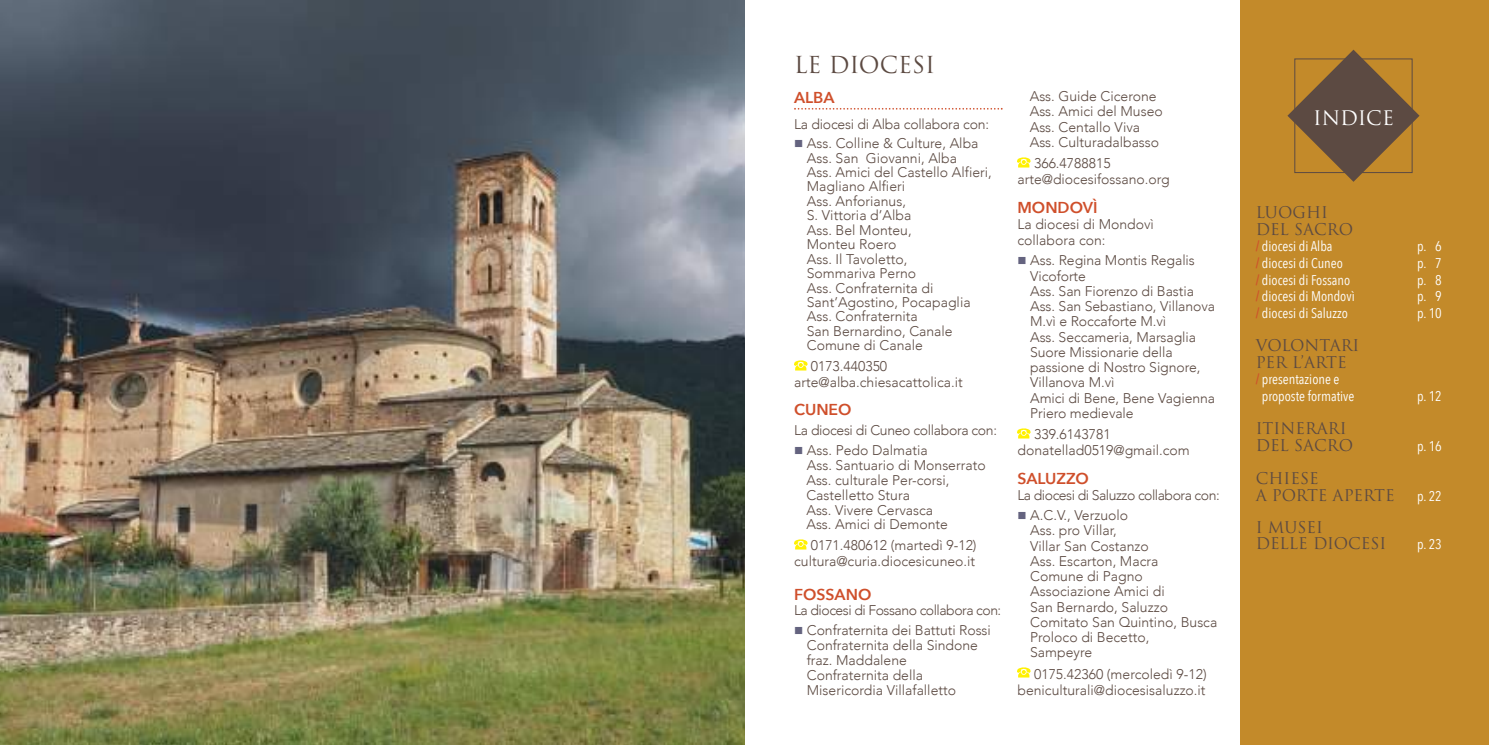
<style>
.page{position:relative;width:1489px;height:745px;background:#fff}
.page>*{position:absolute;margin:0;border:0;box-sizing:border-box;transform-origin:0 0}
.t1{font:22.75px "Trajan";color:#5c4a42}
.t2{font:19.6px "Trajan";color:#fff}
.t3{font:15.75px/16.6px "Trajan";color:#5c4a42}
.t4{font:600 15.75px "Avenir Next";color:#cf4f2b}
.t5{font:300 14px/15.2px "Avenir";color:#5c4a42}
.t6{font:14px/16.6px "Avenir Next Condensed";color:#fff}
.t7{font:300 14px "Avenir";letter-spacing:-.035em;color:#5c4a42}
.t8{font:300 14px "Avenir";letter-spacing:-.025em;color:#5c4a42}
.s1{color:#64637f}
.s2{font-weight:600;color:#cf4f2b}
.s3{color:#c38a2a}
</style>
<div class="page">
<svg style="left:794px;top:108px;width:208px;height:2px"></svg>
<svg style="left:795px;top:370px;width:12px;height:1px"></svg>
<svg style="left:794px;top:360px;width:13px;height:10px"></svg>
<svg style="left:795px;top:549px;width:12px;height:1px"></svg>
<svg style="left:794px;top:539px;width:13px;height:10px"></svg>
<svg style="left:1018px;top:167px;width:12px;height:1px"></svg>
<svg style="left:1017px;top:157px;width:13px;height:10px"></svg>
<svg style="left:1017px;top:428px;width:13px;height:10px"></svg>
<svg style="left:1018px;top:677px;width:12px;height:1px"></svg>
<svg style="left:1017px;top:667px;width:13px;height:10px"></svg>
<div style="left:1240px;top:0;width:248px;height:744px;background:#c38a2a"></div>
<svg style="left:1287px;top:50px;width:132px;height:132px"></svg>
<img style="left:0;top:0;width:744px;height:744px">
<h1 class="t1" style="left:794px;top:52px;width:142px">LE DIOCESI</h1>
<p class="t4" style="left:794px;top:87px;width:42px">ALBA</p>
<p class="t5" style="left:794px;top:117px;width:196px">La diocesi di Alba collabora con:</p>
<p class="t5" style="left:806px;top:136px;width:186px;line-height:14.3px;text-indent:-13px"><span class="s1">■</span> Ass. Colline &amp; Culture, Alba<br>Ass. San Giovanni, Alba<br>Ass. Amici del Castello Alfieri,<br>Magliano Alfieri<br>Ass. Anforianus,<br>S. Vittoria d’Alba<br>Ass. Bel Monteu,<br>Monteu Roero<br>Ass. Il Tavoletto,<br>Sommariva Perno<br>Ass. Confraternita di<br>Sant’Agostino, Pocapaglia<br>Ass. Confraternita<br>San Bernardino, Canale<br>Comune di Canale</p>
<p class="t5" style="left:794px;top:358px;width:170px;line-height:15.8px;text-indent:17px">0173.440350 arte@alba.chiesacattolica.it</p>
<p class="t4" style="left:794px;top:399px;width:59px">CUNEO</p>
<p class="t8" style="left:794px;top:420px;width:204px">La diocesi di Cuneo collabora con:</p>
<p class="t5" style="left:806px;top:442px;width:181px;text-indent:-12px"><span class="s1">■</span> Ass. Pedo Dalmatia<br>Ass. Santuario di Monserrato<br>Ass. culturale Per-corsi,<br>Castelletto Stura<br>Ass. Vivere Cervasca<br>Ass. Amici di Demonte</p>
<p class="t5" style="left:794px;top:537px;width:184px;line-height:15.8px;text-align:right">0171.480612 (martedì 9-12) cultura@curia.diocesicuneo.it</p>
<p class="t4" style="left:794px;top:583px;width:79px">FOSSANO</p>
<p class="t7" style="left:794px;top:601px;width:209px">La diocesi di Fossano collabora con:</p>
<p class="t5" style="left:806px;top:623px;width:185px;text-indent:-13px"><span class="s1">■</span> Confraternita dei Battuti Rossi<br>Confraternita della Sindone fraz. Maddalene<br>Confraternita della<br>Misericordia Villafalletto</p>
<p class="t5" style="left:1029px;top:89px;width:135px">Ass. Guide Cicerone<br>Ass. Amici del Museo<br>Ass. Centallo Viva<br>Ass. Culturadalbasso</p>
<p class="t5" style="left:1017px;top:155px;width:154px;line-height:16.1px;text-indent:17px">366.4788815 arte@diocesifossano.org</p>
<p class="t4" style="left:1017px;top:197px;width:82px">MONDOVÌ</p>
<p class="t5" style="left:1017px;top:216px;width:138px;line-height:16.1px">La diocesi di Mondovì collabora con:</p>
<p class="t5" style="left:1030px;top:253px;width:186px;text-indent:-13px"><span class="s1">■</span> Ass. Regina Montis Regalis<br>Vicoforte<br>Ass. San Fiorenzo di Bastia<br>Ass. San Sebastiano, Villanova<br>M.vì e Roccaforte M.vì<br>Ass. Seccameria, Marsaglia<br>Suore Missionarie della passione di Nostro Signore,<br>Villanova M.vì<br>Amici di Bene, Bene Vagienna<br>Priero medievale</p>
<p class="t5" style="left:1017px;top:426px;width:174px;line-height:16.1px;text-indent:17px">339.6143781 donatellad0519@gmail.com</p>
<p class="t4" style="left:1017px;top:468px;width:73px">SALUZZO</p>
<p class="t7" style="left:1017px;top:485px;width:204px">La diocesi di Saluzzo collabora con:</p>
<p class="t5" style="left:1030px;top:508px;width:189px;text-indent:-13px"><span class="s1">■</span> A.C.V., Verzuolo<br>Ass. pro Villar,<br>Villar San Costanzo<br>Ass. Escarton, Macra<br>Comune di Pagno<br>Associazione Amici di<br>San Bernardo, Saluzzo<br>Comitato San Quintino, Busca<br>Proloco di Becetto,<br>Sampeyre</p>
<p class="t5" style="left:1017px;top:665px;width:191px;line-height:16.1px;text-align:right">0175.42360 (mercoledì 9-12) beniculturali@diocesisaluzzo.it</p>
<h2 class="t2" style="left:1312px;top:107px;width:82px">INDICE</h2>
<p class="t3" style="left:1255px;top:204px;width:99px">LUOGHI<br>DEL SACRO</p>
<p class="t6" style="left:1255px;top:238px;width:78px"><span class="s2">/</span> diocesi di Alba</p>
<p class="t6" style="left:1416px;top:238px;width:26px">p. <span class="s3">1</span>6</p>
<p class="t6" style="left:1255px;top:255px;width:89px"><span class="s2">/</span> diocesi di Cuneo</p>
<p class="t6" style="left:1416px;top:255px;width:26px">p. <span class="s3">1</span>7</p>
<p class="t6" style="left:1255px;top:271px;width:96px"><span class="s2">/</span> diocesi di Fossano</p>
<p class="t6" style="left:1416px;top:271px;width:26px">p. <span class="s3">1</span>8</p>
<p class="t6" style="left:1255px;top:288px;width:101px"><span class="s2">/</span> diocesi di Mondovì</p>
<p class="t6" style="left:1416px;top:288px;width:26px">p. <span class="s3">1</span>9</p>
<p class="t6" style="left:1255px;top:305px;width:94px"><span class="s2">/</span> diocesi di Saluzzo</p>
<p class="t6" style="left:1416px;top:305px;width:26px">p. 10</p>
<p class="t3" style="left:1255px;top:337px;width:105px">VOLONTARI<br>PER L’ARTE</p>
<p class="t6" style="left:1261px;top:371px;width:94px;text-indent:-6px"><span class="s2">/</span> presentazione e proposte formative</p>
<p class="t6" style="left:1416px;top:388px;width:26px">p. 12</p>
<p class="t3" style="left:1255px;top:420px;width:99px">ITINERARI<br>DEL SACRO</p>
<p class="t3" style="left:1255px;top:470px;width:140px">CHIESE<br>A PORTE APERTE</p>
<p class="t3" style="left:1255px;top:518px;width:132px">I MUSEI<br>DELLE DIOCESI</p>
<p class="t6" style="left:1416px;top:438px;width:26px">p. 16</p>
<p class="t6" style="left:1416px;top:488px;width:26px">p. 22</p>
<p class="t6" style="left:1416px;top:536px;width:26px">p. 23</p>
</div>
